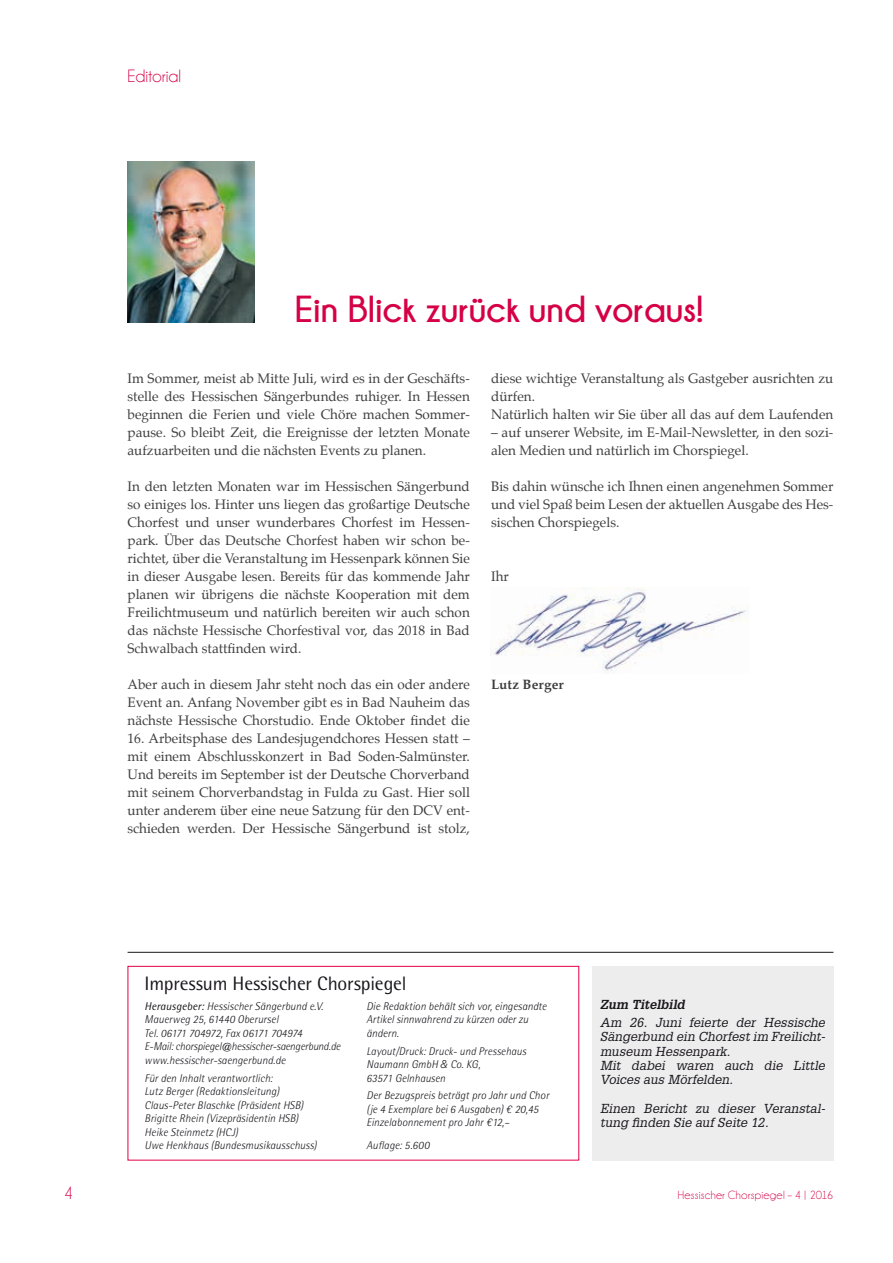
<style>
.page{position:relative;width:893px;height:1263px;background:#fff}
.page>*{position:absolute;margin:0;border:0;box-sizing:border-box;transform-origin:0 0}
.t1{font:700 37.5px "Champagne&Limousines";color:#d50046}
.t2{font:19.5px "Rotis Semi Sans Std";letter-spacing:-.005em;color:#1a171c}
.t3{font:18px "Champagne&Limousines";color:#d50046}
.t4{font:13.5px/18px "Palatino";color:#3e3e40;text-align:justify}
.t5{font:700 13.5px "Palatino";letter-spacing:.01em;color:#3e3e40}
.t6{font:italic 12.75px/14.2px "Glypha LT Std";color:#1a171c}
.t7{font:italic 700 12.75px "Glypha LT Std";letter-spacing:-.005em;color:#1a171c}
.t8{font:12px "Champagne&Limousines";letter-spacing:.02em;color:#d50046}
.t9{font:italic 300 11.25px/13.5px "Rotis Semi Sans Std";letter-spacing:.01em;color:#1a171c}
.s1{font-weight:400}
.s2{font-family:"Frutiger LT Std"}
</style>
<div class="page">
<div style="left:592px;top:966px;width:241px;height:194px;background:#ededee"></div>
<hr style="left:128px;top:952px;width:705px;height:1px;background:#1a171c">
<div style="left:128px;top:966px;width:451px;height:194px;background:#fff;border:1px solid #e30045"></div>
<img style="left:490px;top:588px;width:259px;height:83px">
<img style="left:128px;top:162px;width:127px;height:160px">
<h3 class="t3" style="left:128px;top:67px;width:55px">Editorial</h3>
<h1 class="t1" style="left:295px;top:288px;width:410px">Ein Blick zurück und voraus!</h1>
<p class="t4" style="left:128px;top:369px;width:344px">Im Sommer, meist ab Mitte Juli, wird es in der Geschäfts&shy;stelle des Hessischen Sängerbundes ruhiger. In Hessen beginnen die Ferien und viele Chöre machen Sommer&shy;pause. So bleibt Zeit, die Ereignisse der letzten Monate aufzuarbeiten und die nächsten Events zu planen.</p>
<p class="t4" style="left:128px;top:477px;width:344px">In den letzten Monaten war im Hessischen Sängerbund so einiges los. Hinter uns liegen das großartige Deutsche Chorfest und unser wunderbares Chorfest im Hessen&shy;park. Über das Deutsche Chorfest haben wir schon be&shy;richtet, über die Veranstaltung im Hessenpark können Sie in dieser Ausgabe lesen. Bereits für das kommende Jahr planen wir übrigens die nächste Kooperation mit dem Freilichtmuseum und natürlich bereiten wir auch schon das nächste Hessische Chorfestival vor, das 2018 in Bad Schwalbach stattfinden wird.</p>
<p class="t4" style="left:128px;top:675px;width:344px">Aber auch in diesem Jahr steht noch das ein oder andere Event an. Anfang November gibt es in Bad Nauheim das nächste Hessische Chorstudio. Ende Oktober findet die</p>
<p class="t4" style="left:128px;top:729px;width:344px">16. Arbeitsphase des Landesjugendchores Hessen statt – mit einem Abschlusskonzert in Bad Soden-Salmünster.<br>Und bereits im September ist der Deutsche Chorverband mit seinem Chorverbandstag in Fulda zu Gast. Hier soll unter anderem über eine neue Satzung für den DCV ent&shy;schieden werden. Der Hessische Sängerbund ist stolz,</p>
<p class="t4" style="left:491px;top:369px;width:344px;text-align:left">diese wichtige Veranstaltung als Gastgeber ausrichten zu dürfen.<br>Natürlich halten wir Sie über all das auf dem Laufenden</p>
<p class="t4" style="left:491px;top:423px;width:344px">– auf unserer Website, im E-Mail-Newsletter, in den sozi&shy;alen Medien und natürlich im Chorspiegel.</p>
<p class="t4" style="left:491px;top:477px;width:344px">Bis dahin wünsche ich Ihnen einen angenehmen Sommer und viel Spaß beim Lesen der aktuellen Ausgabe des Hes&shy;sischen Chorspiegels.</p>
<p class="t4" style="left:491px;top:567px;width:19px">Ihr</p>
<p class="t5" style="left:491px;top:673px;width:74px">Lutz Berger</p>
<h2 class="t2" style="left:145px;top:971px;width:263px">Impressum Hessischer Chorspiegel</h2>
<p class="t9" style="left:145px;top:999px;width:197px"><span class="s1">Herausgeber:</span> Hessischer Sängerbund e.V.<br>Mauerweg 25, 61440 Oberursel<br>Tel. 06171 704972, Fax 06171 704974<br>E-Mail: chorspiegel@hessischer-saengerbund.de www.hessischer-saengerbund.de</p>
<p class="t9" style="left:145px;top:1071px;width:174px">Für den Inhalt verantwortlich:<br>Lutz Berger (Redaktionsleitung)<br>Claus-Peter Blaschke (Präsident HSB)<br>Brigitte Rhein (Vizepräsidentin HSB)<br>Heike Steinmetz (HCJ)<br>Uwe Henkhaus (Bundesmusikausschuss)</p>
<p class="t9" style="left:367px;top:999px;width:181px">Die Redaktion behält sich vor, eingesandte<br>Artikel sinnwahrend zu kürzen oder zu ändern.</p>
<p class="t9" style="left:367px;top:1044px;width:161px">Layout/Druck: Druck- und Pressehaus<br>Naumann GmbH <span class="s2">&amp;</span> Co. KG,<br>63571 Gelnhausen</p>
<p class="t9" style="left:367px;top:1089px;width:184px">Der Bezugspreis beträgt pro Jahr und Chor (je 4 Exemplare bei 6 Ausgaben) € 20,45<br>Einzelabonnement pro Jahr €12,–</p>
<p class="t9" style="left:367px;top:1138px;width:64px">Auflage: 5.600</p>
<p class="t7" style="left:600px;top:996px;width:86px">Zum Titelbild</p>
<p class="t6" style="left:600px;top:1016px;width:226px">Am 26. Juni feierte der Hessische<br>Sängerbund ein Chorfest im Freilicht&shy;museum Hessenpark.<br>Mit dabei waren auch die Little<br>Voices aus Mörfelden.</p>
<p class="t6" style="left:600px;top:1101px;width:226px">Einen Bericht zu dieser Veranstal&shy;tung finden Sie auf Seite 12.</p>
<h3 class="t3" style="left:64px;top:1184px;width:11px">4</h3>
<p class="t8" style="left:678px;top:1189px;width:157px">Hessischer Chorspiegel – 4 | 2016</p>
</div>
